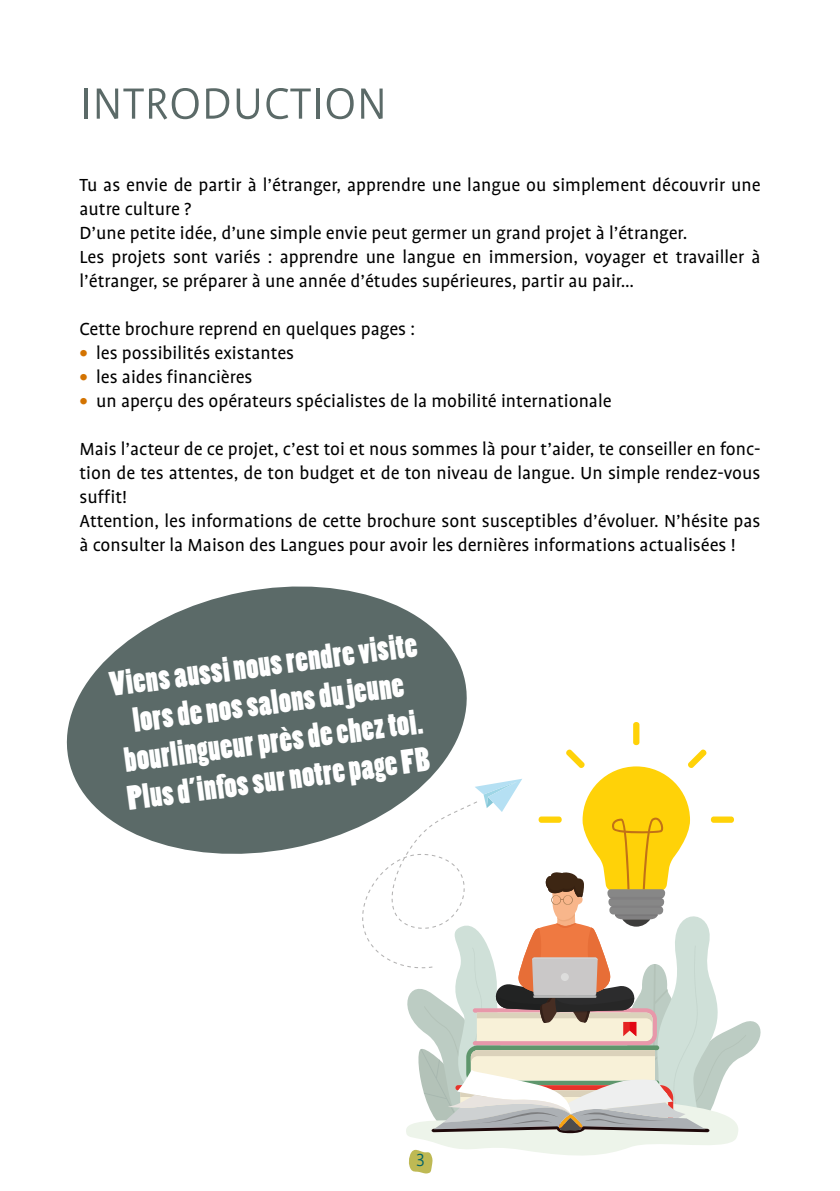
<style>
.page{position:relative;width:840px;height:1191px;background:#fff}
.page>*{position:absolute;margin:0;border:0;box-sizing:border-box;transform-origin:0 0}
.t1{font:300 50px "Profile OT";letter-spacing:.01em;color:#5b6a68}
.t2{font:32px/38.4px "Poplar Std";color:#fff;text-align:center}
.t3{font:20px/24px "Profile OT";color:#000}
.t4{font:300 20px "Profile OT";color:#00626a}
.s1{font-weight:700;color:#d37300}
</style>
<div class="page">
<svg style="left:632px;top:722px;width:7px;height:23px"></svg>
<svg style="left:362px;top:749px;width:399px;height:424px"></svg>
<svg style="left:66px;top:586px;width:412px;height:283px;fill:#5b6a68"></svg>
<h1 class="t1" style="left:80px;top:75px;width:309px">INTRODUCTION</h1>
<p class="t3" style="left:79px;top:173px;width:682px">Tu as envie de partir à l’étranger, apprendre une langue ou simplement découvrir une autre culture ?<br>D’une petite idée, d’une simple envie peut germer un grand projet à l’étranger.<br>Les projets sont variés : apprendre une langue en immersion, voyager et travailler à l’étranger, se préparer à une année d’études supérieures, partir au pair…</p>
<p class="t3" style="left:79px;top:317px;width:337px">Cette brochure reprend en quelques pages :</p>
<p class="t3" style="left:79px;top:341px;width:216px"><span class="s1">•</span> les possibilités existantes</p>
<p class="t3" style="left:79px;top:365px;width:174px"><span class="s1">•</span> les aides financières</p>
<p class="t3" style="left:79px;top:389px;width:533px"><span class="s1">•</span> un aperçu des opérateurs spécialistes de la mobilité internationale</p>
<p class="t3" style="left:79px;top:437px;width:682px">Mais l’acteur de ce projet, c’est toi et nous sommes là pour t’aider, te conseiller en fonc&shy;tion de tes attentes, de ton budget et de ton niveau de langue. Un simple rendez-vous suffit!<br>Attention, les informations de cette brochure sont susceptibles d’évoluer. N’hésite pas à consulter la Maison des Langues pour avoir les dernières informations actualisées !</p>
<h2 class="t2" style="left:108px;top:666px;width:311px;rotate:-7deg">Viens aussi nous rendre visite lors de nos salons du jeune bourlingueur près de chez toi.<br>Plus d’infos sur notre page FB</h2>
<p class="t4" style="left:415px;top:1148px;width:11px">3</p>
</div>
